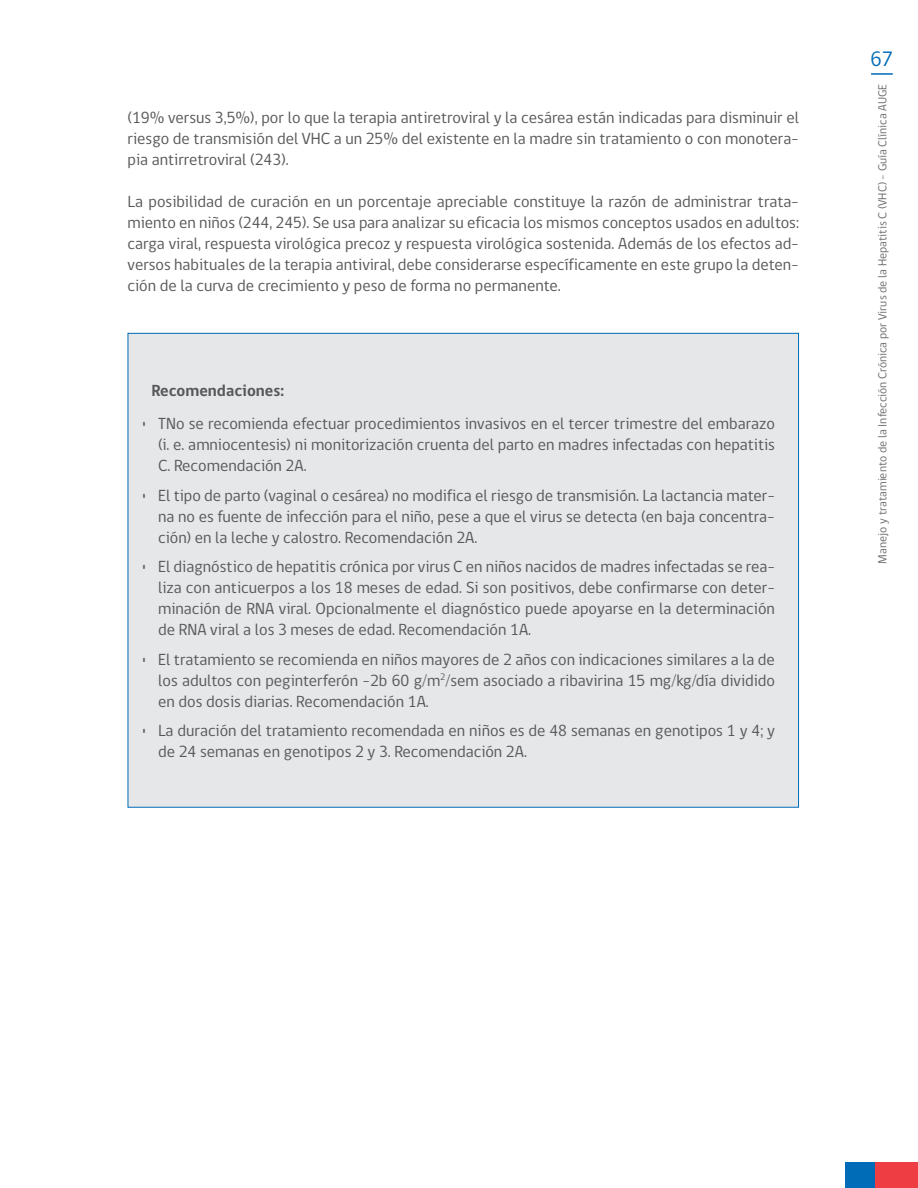
<style>
.page{position:relative;width:918px;height:1188px;background:#fff}
.page>*{position:absolute;margin:0;border:0;box-sizing:border-box;transform-origin:0 0}
.t1{font:21.3px "gob CL";color:#006cb7}
.TEXTO_GENERAL{font:16.5px/21px "gob CL";color:#57585a;text-align:justify}
.t2{font:700 16.5px "gob CL";color:#57585a}
.t3{font:12px "gob CL";color:#6c6d70}
</style>
<div class="page">
<hr style="left:871px;top:73px;width:22px;height:2px;background:#006cb7">
<div style="left:845px;top:1162px;width:30px;height:26px;background:#006cb7"></div>
<div style="left:875px;top:1162px;width:43px;height:26px;background:#ee3d43"></div>
<div style="left:128px;top:333px;width:671px;height:474px;background:#e6e7e9"></div>
<p class="TEXTO_GENERAL" style="left:128px;top:107px;width:673px">(19% versus 3,5%), por lo que la terapia antiretroviral y la cesárea están indicadas para disminuir el riesgo de transmisión del VHC a un 25% del existente en la madre sin tratamiento o con monotera&shy;pia antirretroviral (243).</p>
<p class="TEXTO_GENERAL" style="left:128px;top:191px;width:673px">La posibilidad de curación en un porcentaje apreciable constituye la razón de administrar trata&shy;miento en niños (244, 245). Se usa para analizar su eficacia los mismos conceptos usados en adultos: carga viral, respuesta virológica precoz y respuesta virológica sostenida. Además de los efectos ad&shy;versos habituales de la terapia antiviral, debe considerarse específicamente en este grupo la deten&shy;ción de la curva de crecimiento y peso de forma no permanente.</p>
<p class="t2" style="left:152px;top:379px;width:134px">Recomendaciones:</p>
<p class="TEXTO_GENERAL" style="left:158px;top:414px;width:618px;text-indent:-17px">• TNo se recomienda efectuar procedimientos invasivos en el tercer trimestre del embarazo (i. e. amniocentesis) ni monitorización cruenta del parto en madres infectadas con hepatitis C. Recomendación 2A.</p>
<p class="TEXTO_GENERAL" style="left:158px;top:485px;width:618px;text-indent:-17px">• El tipo de parto (vaginal o cesárea) no modifica el riesgo de transmisión. La lactancia mater&shy;na no es fuente de infección para el niño, pese a que el virus se detecta (en baja concentra&shy;ción) en la leche y calostro. Recomendación 2A.</p>
<p class="TEXTO_GENERAL" style="left:158px;top:557px;width:618px;text-indent:-17px">• El diagnóstico de hepatitis crónica por virus C en niños nacidos de madres infectadas se rea&shy;liza con anticuerpos a los 18 meses de edad. Si son positivos, debe confirmarse con deter&shy;minación de RNA viral. Opcionalmente el diagnóstico puede apoyarse en la determinación de RNA viral a los 3 meses de edad. Recomendación 1A.</p>
<p class="TEXTO_GENERAL" style="left:158px;top:649px;width:618px;text-indent:-17px">• El tratamiento se recomienda en niños mayores de 2 años con indicaciones similares a la de los adultos con peginterferón -2b 60 g/m<sup>2</sup>/sem asociado a ribavirina 15 mg/kg/día dividido en dos dosis diarias. Recomendación 1A.</p>
<p class="TEXTO_GENERAL" style="left:158px;top:721px;width:618px;text-indent:-17px">• La duración del tratamiento recomendada en niños es de 48 semanas en genotipos 1 y 4; y de 24 semanas en genotipos 2 y 3. Recomendación 2A.</p>
<p class="t1" style="left:870px;top:44px;width:24px">67</p>
<p class="t3" style="left:874px;top:564px;width:481px;rotate:-90deg">Manejo y tratamiento de la Infección Crónica por Virus de la Hepatitis C (VHC) - Guía Clínica AUGE</p>
</div>
